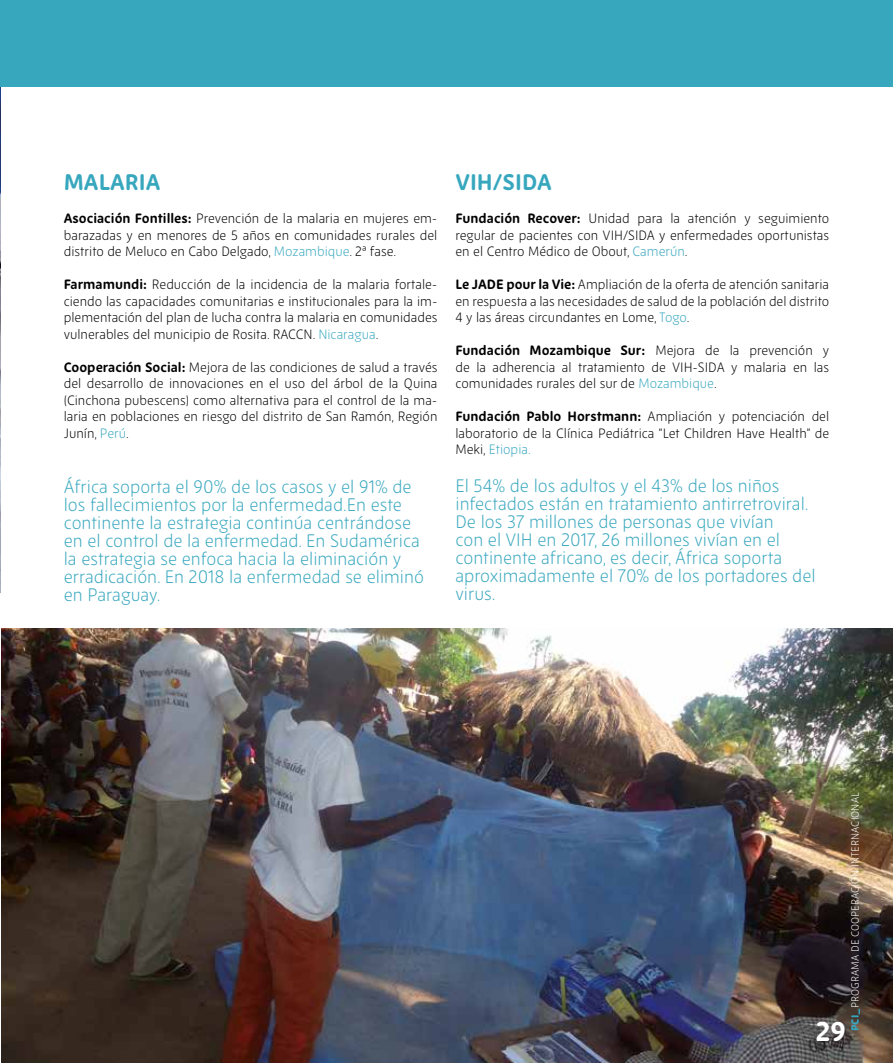
<style>
.page{position:relative;width:893px;height:1063px;background:#fff}
.page>*{position:absolute;margin:0;border:0;box-sizing:border-box;transform-origin:0 0}
.t1{font:700 27px "Zen New";color:#fff}
.t2{font:700 22.5px "Zen New";color:#37a7be}
.t3{font:300 18px/18px "Zen New";color:#37a7be}
.t4{font:300 13.5px/16.5px "Zen New";color:#000;text-align:justify}
.t5{font:300 10.5px "Zen New";letter-spacing:.01em;color:#fff}
.s1{font-weight:700}
.s2{color:#37a7be}
.s3{font-weight:800;color:#37a7be}
</style>
<div class="page">
<img style="left:0;top:71px;width:1px;height:521px">
<img style="left:1px;top:629px;width:892px;height:434px">
<div style="left:0;top:0;width:893px;height:86px;background:#37a7be"></div>
<h2 class="t2" style="left:64px;top:169px;width:98px">MALARIA</h2>
<p class="t4" style="left:64px;top:210px;width:375px"><span class="s1">Asociación Fontilles:</span> Prevención de la malaria en mujeres em&shy;barazadas y en menores de 5 años en comunidades rurales del distrito de Meluco en Cabo Delgado, <span class="s2">Mozambique</span>. 2ª fase.</p>
<p class="t4" style="left:64px;top:276px;width:375px"><span class="s1">Farmamundi:</span> Reducción de la incidencia de la malaria fortale&shy;ciendo las capacidades comunitarias e institucionales para la im&shy;plementación del plan de lucha contra la malaria en comunidades vulnerables del municipio de Rosita. RACCN. <span class="s2">Nicaragua</span>.</p>
<p class="t4" style="left:64px;top:359px;width:375px"><span class="s1">Cooperación Social:</span> Mejora de las condiciones de salud a través del desarrollo de innovaciones en el uso del árbol de la Quina (Cinchona pubescens) como alternativa para el control de la ma&shy;laria en poblaciones en riesgo del distrito de San Ramón, Región Junín, <span class="s2">Perú</span>.</p>
<h2 class="t2" style="left:455px;top:169px;width:98px">VIH/SIDA</h2>
<p class="t4" style="left:455px;top:210px;width:375px"><span class="s1">Fundación Recover:</span> Unidad para la atención y seguimiento regular de pacientes con VIH/SIDA y enfermedades oportunistas en el Centro Médico de Obout, <span class="s2">Camerún</span>.</p>
<p class="t4" style="left:455px;top:276px;width:375px"><span class="s1">Le JADE pour la Vie:</span> Ampliación de la oferta de atención sanitaria en respuesta a las necesidades de salud de la población del distrito 4 y las áreas circundantes en Lome, <span class="s2">Togo</span>.</p>
<p class="t4" style="left:455px;top:342px;width:375px"><span class="s1">Fundación Mozambique Sur:</span> Mejora de la prevención y de la adherencia al tratamiento de VIH-SIDA y malaria en las comunidades rurales del sur de <span class="s2">Mozambique</span>.</p>
<p class="t4" style="left:455px;top:408px;width:375px"><span class="s1">Fundación Pablo Horstmann:</span> Ampliación y potenciación del laboratorio de la Clínica Pediátrica “Let Children Have Health” de Meki, <span class="s2">Etiopia.</span></p>
<p class="t3" style="left:64px;top:478px;width:362px">África soporta el 90% de los casos y el 91% de los fallecimientos por la enfermedad.En este continente la estrategia continúa centrándose en el control de la enfermedad. En Sudamérica la estrategia se enfoca hacia la eliminación y erradicación. En 2018 la enfermedad se eliminó en Paraguay.</p>
<p class="t3" style="left:455px;top:477px;width:362px">El 54% de los adultos y el 43% de los niños infectados están en tratamiento antirretroviral.<br>De los 37 millones de personas que vivían<br>con el VIH en 2017, 26 millones vivían en el continente africano, es decir, África soporta aproximadamente el 70% de los portadores del virus.</p>
<p class="t5" style="left:849px;top:1031px;width:241px;rotate:-90deg"><span class="s3">PCI_</span>PROGRAMA DE COOPERACIÓN INTERNACIONAL</p>
<h1 class="t1" style="left:815px;top:1015px;width:32px">29</h1>
</div>
